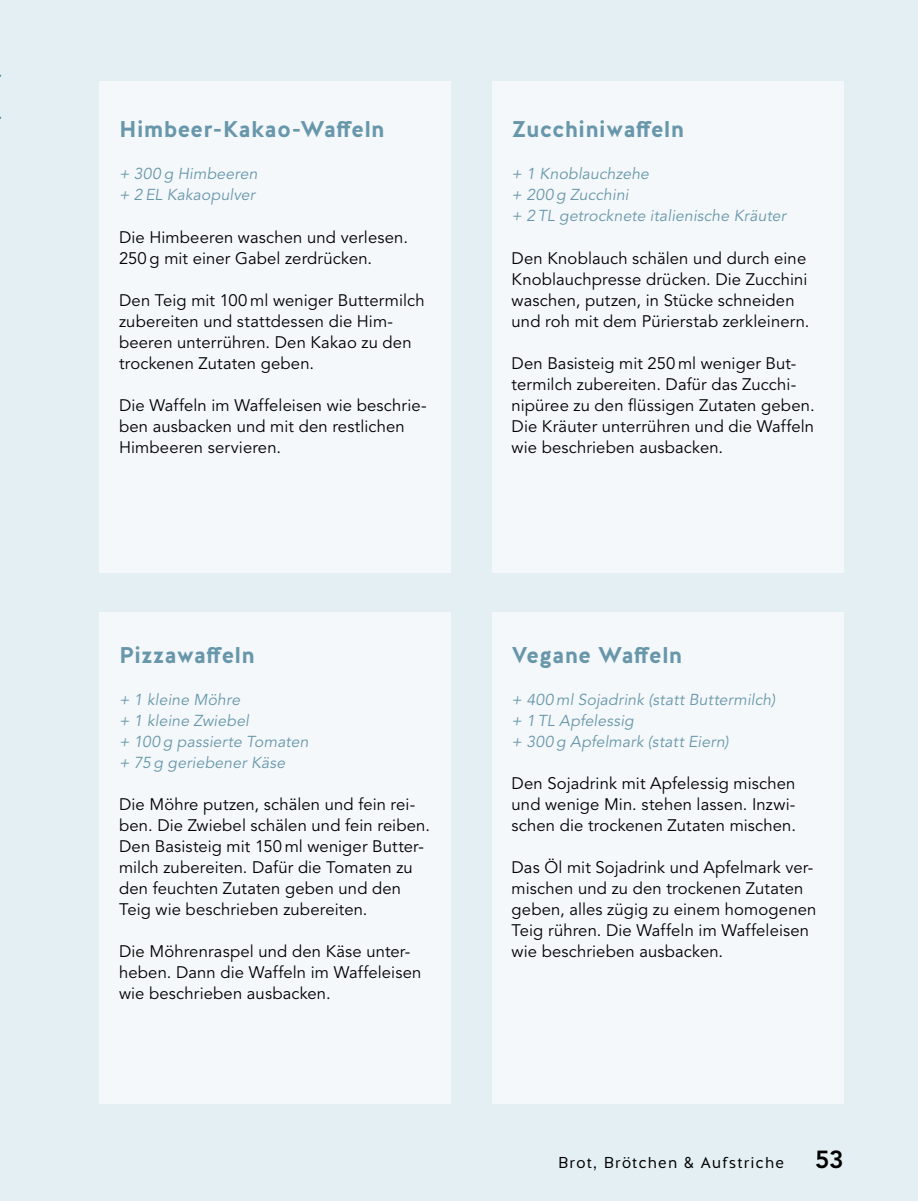
<style>
.page{position:relative;width:918px;height:1201px;background:#fff}
.page>*{position:absolute;margin:0;border:0;box-sizing:border-box;transform-origin:0 0}
.t1{font:800 24.5px "Avenir LT Std";color:#000}
.t2{font:700 22.75px "Halis GR";letter-spacing:.005em;color:#6897ab}
.t3{font:16.62px/21px "Avenir LT Std";letter-spacing:.01em;color:#000}
.t4{font:italic 15.75px/21px "Avenir LT Std";letter-spacing:.01em;color:#6897ab}
.t5{font:15.75px "Halis GR";letter-spacing:.07em;color:#000}
</style>
<div class="page">
<div style="left:0;top:0;width:918px;height:1200px;background:#e3eff3"></div>
<div style="left:99px;top:81px;width:352px;height:491px;background:#f4f8fa"></div>
<div style="left:492px;top:81px;width:351px;height:491px;background:#f4f8fa"></div>
<div style="left:99px;top:612px;width:352px;height:491px;background:#f4f8fa"></div>
<div style="left:492px;top:612px;width:351px;height:491px;background:#f4f8fa"></div>
<h2 class="t2" style="left:119px;top:121px;width:267px">Himbeer-Kakao-Waffeln</h2>
<p class="t4" style="left:119px;top:165px;width:140px">+ 300 g Himbeeren + 2 EL Kakaopulver</p>
<p class="t3" style="left:119px;top:227px;width:290px">Die Himbeeren waschen und verlesen.<br>250 g mit einer Gabel zerdrücken.</p>
<p class="t3" style="left:119px;top:290px;width:307px">Den Teig mit 100 ml weniger Buttermilch zubereiten und stattdessen die Him&shy;beeren unterrühren. Den Kakao zu den trockenen Zutaten geben.</p>
<p class="t3" style="left:119px;top:395px;width:309px">Die Waffeln im Waffeleisen wie beschrie&shy;ben ausbacken und mit den restlichen<br>Himbeeren servieren.</p>
<h2 class="t2" style="left:119px;top:646px;width:137px">Pizzawaffeln</h2>
<p class="t4" style="left:119px;top:690px;width:191px">+ 1 kleine Möhre<br>+ 1 kleine Zwiebel<br>+ 100 g passierte Tomaten + 75 g geriebener Käse</p>
<p class="t3" style="left:119px;top:794px;width:312px">Die Möhre putzen, schälen und fein rei&shy;ben. Die Zwiebel schälen und fein reiben.<br>Den Basisteig mit 150 ml weniger Butter&shy;milch zubereiten. Dafür die Tomaten zu den feuchten Zutaten geben und den Teig wie beschrieben zubereiten.</p>
<p class="t3" style="left:119px;top:941px;width:304px">Die Möhrenraspel und den Käse unter&shy;heben. Dann die Waffeln im Waffeleisen wie beschrieben ausbacken.</p>
<h2 class="t2" style="left:511px;top:121px;width:174px">Zucchiniwaffeln</h2>
<p class="t4" style="left:511px;top:165px;width:276px">+ 1 Knoblauchzehe<br>+ 200 g Zucchini<br>+ 2 TL getrocknete italienische Kräuter</p>
<p class="t3" style="left:511px;top:248px;width:299px">Den Knoblauch schälen und durch eine Knoblauchpresse drücken. Die Zucchini waschen, putzen, in Stücke schneiden und roh mit dem Pürierstab zerkleinern.</p>
<p class="t3" style="left:511px;top:353px;width:304px">Den Basisteig mit 250 ml weniger But&shy;termilch zubereiten. Dafür das Zucchi&shy;nipüree zu den flüssigen Zutaten geben.<br>Die Kräuter unterrühren und die Waffeln wie beschrieben ausbacken.</p>
<h2 class="t2" style="left:511px;top:646px;width:172px">Vegane Waffeln</h2>
<p class="t4" style="left:511px;top:690px;width:265px">+ 400 ml Sojadrink (statt Buttermilch) + 1 TL Apfelessig<br>+ 300 g Apfelmark (statt Eiern)</p>
<p class="t3" style="left:511px;top:773px;width:286px;text-align:justify">Den Sojadrink mit Apfelessig mischen und wenige Min. stehen lassen. Inzwi&shy;schen die trockenen Zutaten mischen.</p>
<p class="t3" style="left:511px;top:857px;width:306px">Das Öl mit Sojadrink und Apfelmark ver&shy;mischen und zu den trockenen Zutaten geben, alles zügig zu einem homogenen Teig rühren. Die Waffeln im Waffeleisen wie beschrieben ausbacken.</p>
<p class="t5" style="left:558px;top:1157px;width:227px">Brot, Brötchen &amp; Aufstriche</p>
<h1 class="t1" style="left:815px;top:1145px;width:30px">53</h1>
</div>
